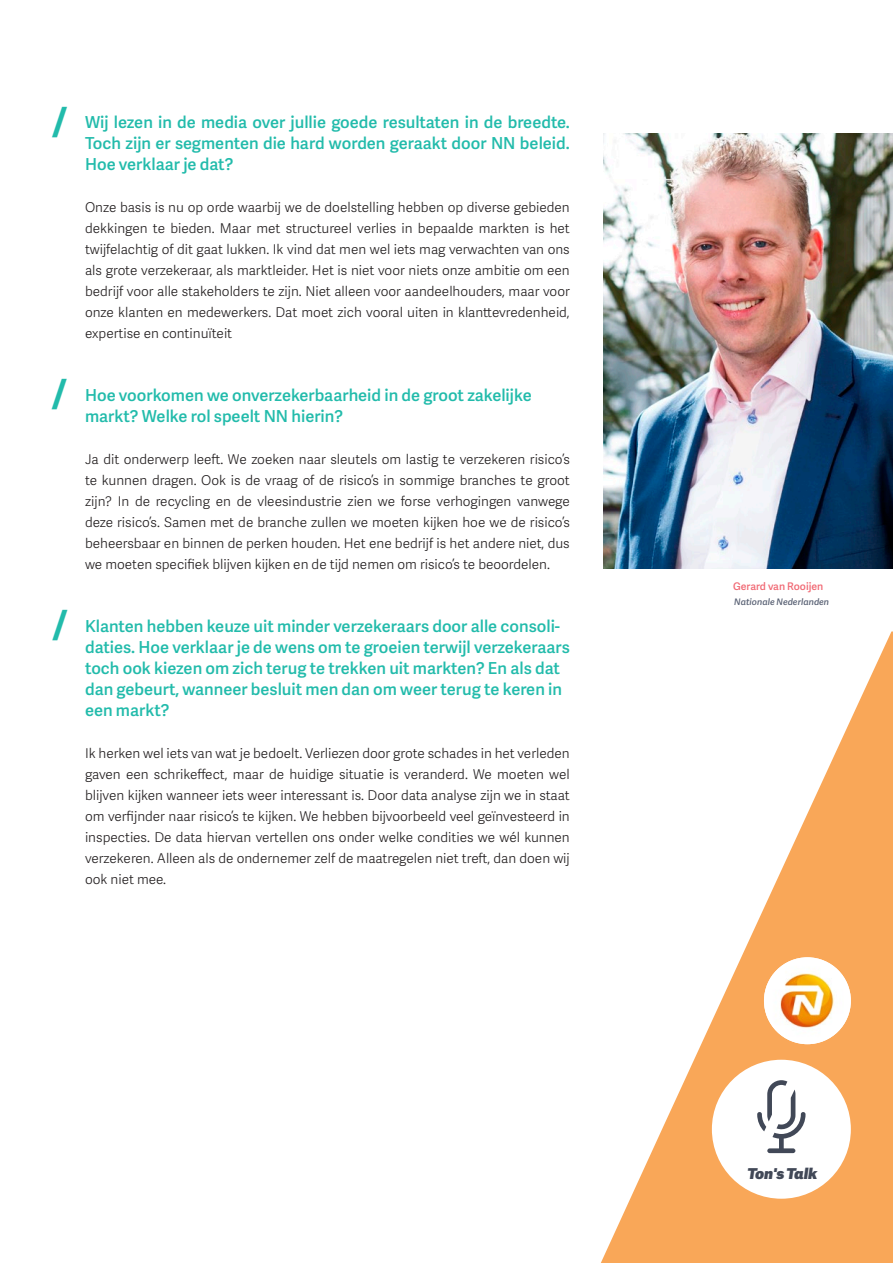
<style>
.page{position:relative;width:893px;height:1263px;background:#fff}
.page>*{position:absolute;margin:0;border:0;box-sizing:border-box;transform-origin:0 0}
.t1{font:700 36px "Adelle Sans";color:#22bbab}
.tk{font:600 16.5px/21px "Adelle Sans";color:#22bbab}
.t2{font:italic 800 15px "Adelle Sans";color:#414857}
.t3{font:300 13.5px/21px "Adelle Sans";color:#231f20;text-align:justify}
.naam_foto{font:600 10.5px "Adelle Sans";color:#f16a75}
.functie_foto{font:italic 600 9px "Adelle Sans";color:#5a6275}
</style>
<div class="page">
<svg style="left:601px;top:631px;width:292px;height:632px"></svg>
<img style="left:604px;top:133px;width:289px;height:436px">
<img style="left:764px;top:957px;width:87px;height:87px;border-radius:43px">
<div style="left:712px;top:1060px;width:139px;height:139px;background:#fff;border-radius:50%"></div>
<svg style="left:757px;top:1080px;width:48px;height:73px"></svg>
<p class="t1" style="left:52px;top:95px;width:17px">/</p>
<p class="t1" style="left:51px;top:366px;width:17px">/</p>
<p class="t1" style="left:52px;top:598px;width:17px">/</p>
<p class="tk" style="left:85px;top:111px;width:486px;text-align:justify">Wij lezen in de media over jullie goede resultaten in de breedte.<br>Toch zijn er segmenten die hard worden geraakt door NN beleid.<br>Hoe verklaar je dat?</p>
<p class="t3" style="left:85px;top:196px;width:486px">Onze basis is nu op orde waarbij we de doelstelling hebben op diverse gebieden dekkingen te bieden. Maar met structureel verlies in bepaalde markten is het twijfelachtig of dit gaat lukken. Ik vind dat men wel iets mag verwachten van ons als grote verzekeraar, als marktleider. Het is niet voor niets onze ambitie om een bedrijf voor alle stakeholders te zijn. Niet alleen voor aandeelhouders, maar voor onze klanten en medewerkers. Dat moet zich vooral uiten in klanttevredenheid, expertise en continuïteit</p>
<p class="tk" style="left:85px;top:384px;width:448px">Hoe voorkomen we onverzekerbaarheid in de groot zakelijke markt? Welke rol speelt NN hierin?</p>
<p class="t3" style="left:85px;top:448px;width:486px">Ja dit onderwerp leeft. We zoeken naar sleutels om lastig te verzekeren risico’s te kunnen dragen. Ook is de vraag of de risico’s in sommige branches te groot zijn? In de recycling en de vleesindustrie zien we forse verhogingen vanwege deze risico’s. Samen met de branche zullen we moeten kijken hoe we de risico’s beheersbaar en binnen de perken houden. Het ene bedrijf is het andere niet, dus we moeten specifiek blijven kijken en de tijd nemen om risico’s te beoordelen.</p>
<p class="tk" style="left:85px;top:615px;width:486px">Klanten hebben keuze uit minder verzekeraars door alle consoli&shy;daties. Hoe verklaar je de wens om te groeien terwijl verzekeraars toch ook kiezen om zich terug te trekken uit markten? En als dat dan gebeurt, wanneer besluit men dan om weer terug te keren in een markt?</p>
<p class="t3" style="left:85px;top:742px;width:486px">Ik herken wel iets van wat je bedoelt. Verliezen door grote schades in het verleden gaven een schrikeffect, maar de huidige situatie is veranderd. We moeten wel blijven kijken wanneer iets weer interessant is. Door data analyse zijn we in staat om verfijnder naar risico’s te kijken. We hebben bijvoorbeeld veel geïnvesteerd in inspecties. De data hiervan vertellen ons onder welke condities we wél kunnen verzekeren. Alleen als de ondernemer zelf de maatregelen niet treft, dan doen wij ook niet mee.</p>
<p class="naam_foto" style="left:733px;top:578px;width:92px">Gerard van Rooijen</p>
<p class="functie_foto" style="left:734px;top:595px;width:96px">Nationale Nederlanden</p>
<p class="t2" style="left:747px;top:1162px;width:71px">Ton's Talk</p>
</div>
